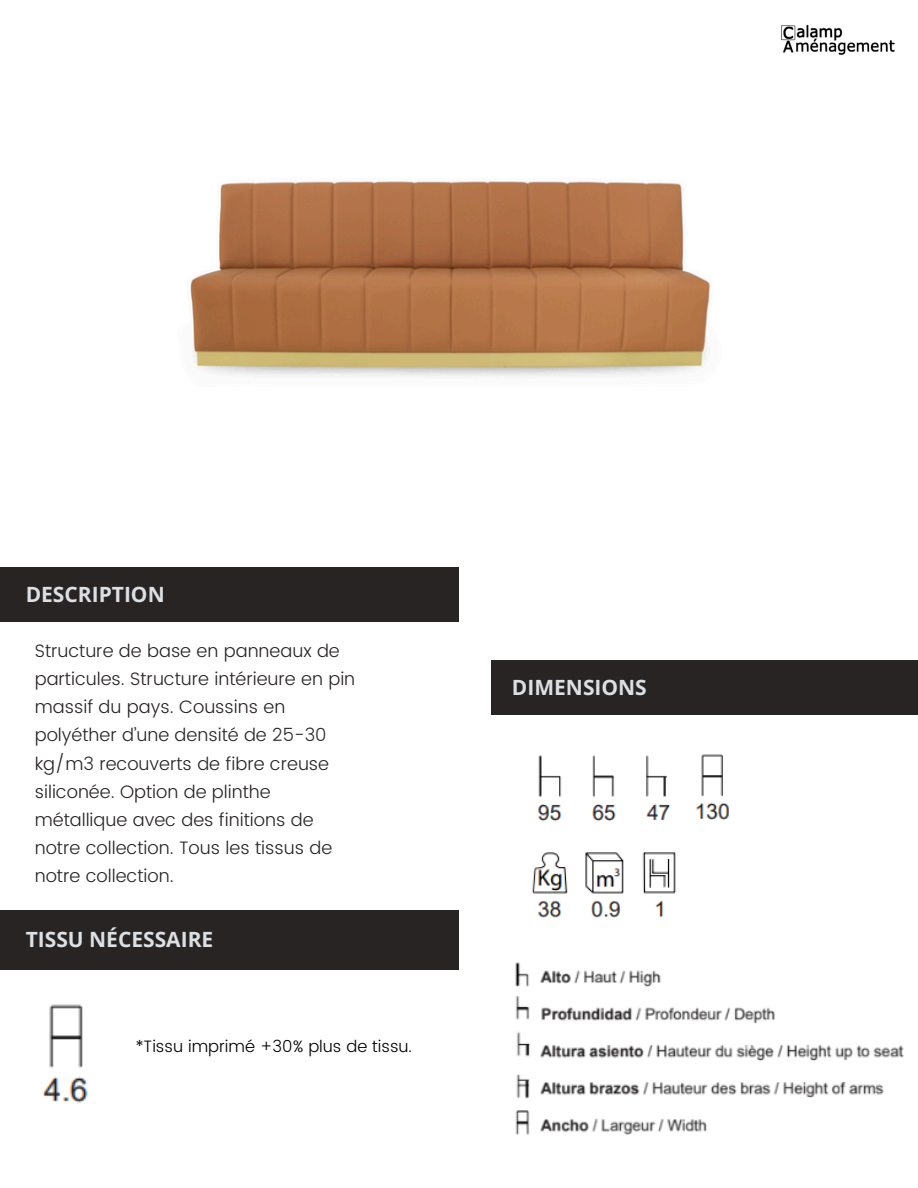
<style>
.page{position:relative;width:918px;height:1188px;background:#fff}
.page>*{position:absolute;margin:0;border:0;box-sizing:border-box;transform-origin:0 0}
.t1{font:700 21px "Open Sans";color:#dce0e5}
.t2{font:300 18px/28.2px "Poppins";color:#292424}
.t3{font:300 16.5px "Poppins";color:#000}
</style>
<div class="page">
<div style="left:0;top:568px;width:459px;height:54px;background:#292424"></div>
<div style="left:491px;top:661px;width:427px;height:54px;background:#292424"></div>
<div style="left:0;top:910px;width:459px;height:60px;background:#292424"></div>
<img style="left:532px;top:754px;width:197px;height:164px">
<img style="left:515px;top:962px;width:389px;height:173px">
<img style="left:42px;top:1004px;width:46px;height:99px">
<img style="left:190px;top:181px;width:520px;height:196px">
<img style="left:781px;top:24px;width:114px;height:32px">
<p class="t1" style="left:26px;top:580px;width:141px">DESCRIPTION</p>
<p class="t2" style="left:35px;top:637px;width:322px">Structure de base en panneaux de particules. Structure intérieure en pin massif du pays. Coussins en polyéther d’une densité de 25-30 kg/m3 recouverts de fibre creuse siliconée. Option de plinthe métallique avec des finitions de notre collection. Tous les tissus de notre collection.</p>
<h1 class="t1" style="left:26px;top:924px;width:189px">TISSU NÉCESSAIRE</h1>
<p class="t3" style="left:136px;top:1037px;width:278px">*Tissu imprimé +30% plus de tissu.</p>
<p class="t1" style="left:512px;top:673px;width:136px">DIMENSIONS</p>
</div>
